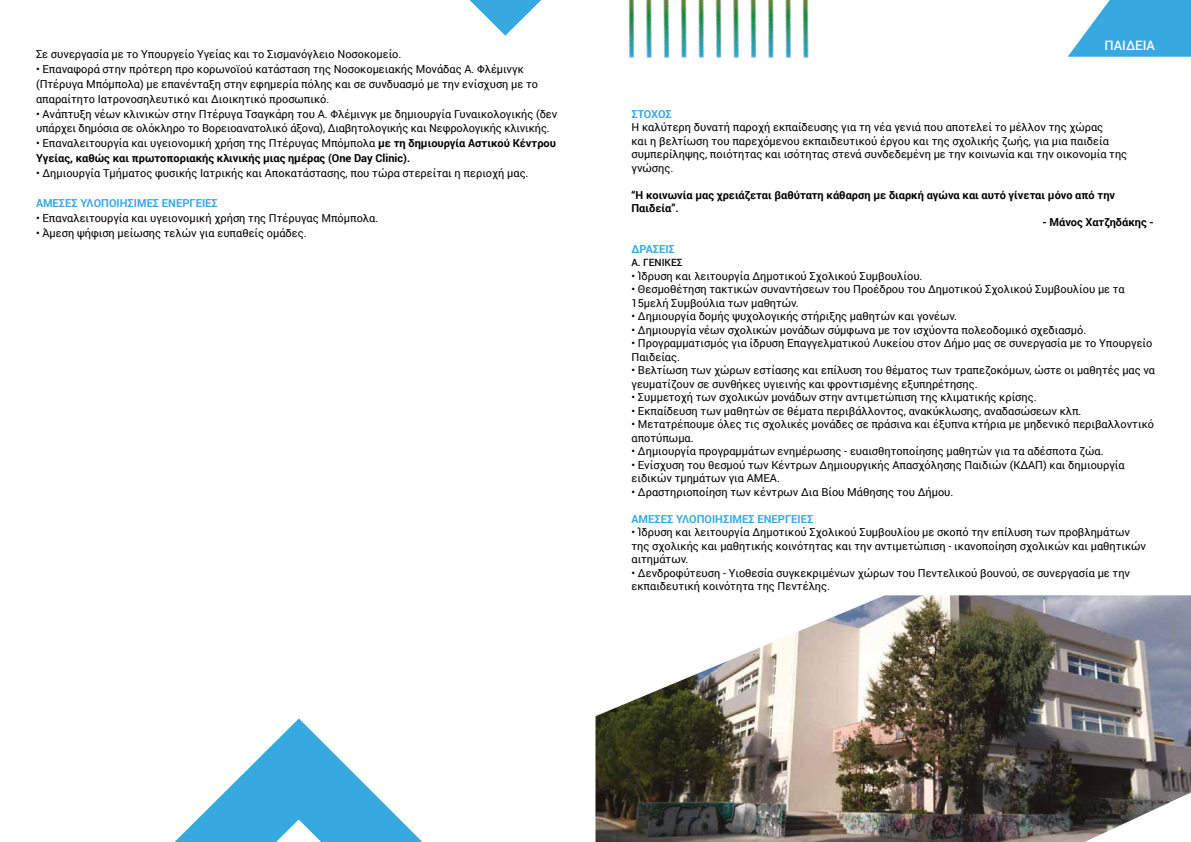
<style>
.page{position:relative;width:1191px;height:842px;background:#fff}
.page>*{position:absolute;margin:0;border:0;box-sizing:border-box;transform-origin:0 0}
.t1{font:500 13px "Roboto";color:#fff}
.t2{font:11px/13.5px "Roboto";color:#000}
.t3{font:700 11px/13.5px "Roboto";color:#000}
.t4{font:700 11px "Roboto";color:#36a9e1}
.t5{font:500 10px "Roboto";color:#000}
.s1{font-weight:400}
</style>
<div class="page">
<svg style="left:1067px;top:0;width:124px;height:57px"></svg>
<img style="left:628px;top:0;width:181px;height:58px">
<img style="left:595px;top:595px;width:596px;height:247px">
<svg style="left:469px;top:0;width:72px;height:36px"></svg>
<svg style="left:174px;top:718px;width:248px;height:124px"></svg>
<p class="t2" style="left:36px;top:47px;width:367px">Σε συνεργασία με το Υπουργείο Υγείας και το Σισμανόγλειο Νοσοκομείο.</p>
<p class="t2" style="left:36px;top:61px;width:503px;line-height:14.9px">• Επαναφορά στην πρότερη προ κορωνοϊού κατάσταση της Νοσοκομειακής Μονάδας Α. Φλέμινγκ (Πτέρυγα Μπόμπολα) με επανένταξη στην εφημερία πόλης και σε συνδυασμό με την ενίσχυση με το απαραίτητο Ιατρονοσηλευτικό και Διοικητικό προσωπικό.</p>
<p class="t2" style="left:36px;top:106px;width:523px;line-height:14.9px">• Ανάπτυξη νέων κλινικών στην Πτέρυγα Τσαγκάρη του Α. Φλέμινγκ με δημιουργία Γυναικολογικής (δεν υπάρχει δημόσια σε ολόκληρο το Βορειοανατολικό άξονα), Διαβητολογικής και Νεφρολογικής κλινικής.</p>
<p class="t3" style="left:36px;top:136px;width:521px;line-height:14.9px"><span class="s1">• Επαναλειτουργία και υγειονομική χρήση της Πτέρυγας Μπόμπολα</span> με τη δημιουργία Αστικού Κέντρου<br>Υγείας, καθώς και πρωτοποριακής κλινικής μιας ημέρας (One Day Clinic).</p>
<p class="t2" style="left:36px;top:166px;width:494px">• Δημιουργία Τμήματος φυσικής Ιατρικής και Αποκατάστασης, που τώρα στερείται η περιοχή μας.</p>
<p class="t4" style="left:36px;top:195px;width:183px">ΑΜΕΣΕΣ ΥΛΟΠΟΙΗΣΙΜΕΣ ΕΝΕΡΓΕΙΕΣ</p>
<p class="t2" style="left:36px;top:211px;width:344px">• Επαναλειτουργία και υγειονομική χρήση της Πτέρυγας Μπόμπολα.</p>
<p class="t2" style="left:36px;top:226px;width:272px">• Άμεση ψήφιση μείωσης τελών για ευπαθείς ομάδες.</p>
<p class="t1" style="left:1104px;top:36px;width:52px">ΠΑΙΔΕΙΑ</p>
<p class="t4" style="left:631px;top:106px;width:42px">ΣΤΟΧΟΣ</p>
<p class="t2" style="left:631px;top:120px;width:497px">Η καλύτερη δυνατή παροχή εκπαίδευσης για τη νέα γενιά που αποτελεί το μέλλον της χώρας<br>και η βελτίωση του παρεχόμενου εκπαιδευτικού έργου και της σχολικής ζωής, για μια παιδεία συμπερίληψης, ποιότητας και ισότητας στενά συνδεδεμένη με την κοινωνία και την οικονομία της γνώσης.</p>
<p class="t3" style="left:631px;top:188px;width:485px">“Η κοινωνία μας χρειάζεται βαθύτατη κάθαρση με διαρκή αγώνα και αυτό γίνεται μόνο από την<br>Παιδεία”.</p>
<p class="t3" style="left:1042px;top:215px;width:113px">- Μάνος Χατζηδάκης -</p>
<p class="t4" style="left:631px;top:241px;width:45px">ΔΡΑΣΕΙΣ</p>
<p class="t5" style="left:631px;top:256px;width:53px">Α. ΓΕΝΙΚΕΣ</p>
<p class="t2" style="left:631px;top:269px;width:292px">• Ίδρυση και λειτουργία Δημοτικού Σχολικού Συμβουλίου.</p>
<p class="t2" style="left:631px;top:282px;width:495px">• Θεσμοθέτηση τακτικών συναντήσεων του Προέδρου του Δημοτικού Σχολικού Συμβουλίου με τα<br>15μελή Συμβούλια των μαθητών.</p>
<p class="t2" style="left:631px;top:309px;width:327px">• Δημιουργία δομής ψυχολογικής στήριξης μαθητών και γονέων.</p>
<p class="t2" style="left:631px;top:323px;width:456px">• Δημιουργία νέων σχολικών μονάδων σύμφωνα με τον ισχύοντα πολεοδομικό σχεδιασμό.</p>
<p class="t2" style="left:631px;top:336px;width:522px">• Προγραμματισμός για ίδρυση Επαγγελματικού Λυκείου στον Δήμο μας σε συνεργασία με το Υπουργείο<br>Παιδείας.</p>
<p class="t2" style="left:631px;top:363px;width:525px">• Βελτίωση των χώρων εστίασης και επίλυση του θέματος των τραπεζοκόμων, ώστε οι μαθητές μας να γευματίζουν σε συνθήκες υγιεινής και φροντισμένης εξυπηρέτησης.</p>
<p class="t2" style="left:631px;top:390px;width:406px">• Συμμετοχή των σχολικών μονάδων στην αντιμετώπιση της κλιματικής κρίσης.</p>
<p class="t2" style="left:631px;top:404px;width:451px">• Εκπαίδευση των μαθητών σε θέματα περιβάλλοντος, ανακύκλωσης, αναδασώσεων κλπ.</p>
<p class="t2" style="left:631px;top:417px;width:524px">• Μετατρέπουμε όλες τις σχολικές μονάδες σε πράσινα και έξυπνα κτήρια με μηδενικό περιβαλλοντικό αποτύπωμα.</p>
<p class="t2" style="left:631px;top:444px;width:473px">• Δημιουργία προγραμμάτων ενημέρωσης - ευαισθητοποίησης μαθητών για τα αδέσποτα ζώα.</p>
<p class="t2" style="left:631px;top:458px;width:495px">• Ενίσχυση του θεσμού των Κέντρων Δημιουργικής Απασχόλησης Παιδιών (ΚΔΑΠ) και δημιουργία ειδικών τμημάτων για ΑΜΕΑ.</p>
<p class="t2" style="left:631px;top:485px;width:323px">• Δραστηριοποίηση των κέντρων Δια Βίου Μάθησης του Δήμου.</p>
<p class="t4" style="left:631px;top:511px;width:183px">ΑΜΕΣΕΣ ΥΛΟΠΟΙΗΣΙΜΕΣ ΕΝΕΡΓΕΙΕΣ</p>
<p class="t2" style="left:631px;top:525px;width:516px">• Ίδρυση και λειτουργία Δημοτικού Σχολικού Συμβουλίου με σκοπό την επίλυση των προβλημάτων της σχολικής και μαθητικής κοινότητας και την αντιμετώπιση - ικανοποίηση σχολικών και μαθητικών αιτημάτων.</p>
<p class="t2" style="left:631px;top:566px;width:500px">• Δενδροφύτευση - Υιοθεσία συγκεκριμένων χώρων του Πεντελικού βουνού, σε συνεργασία με την εκπαιδευτική κοινότητα της Πεντέλης.</p>
</div>
